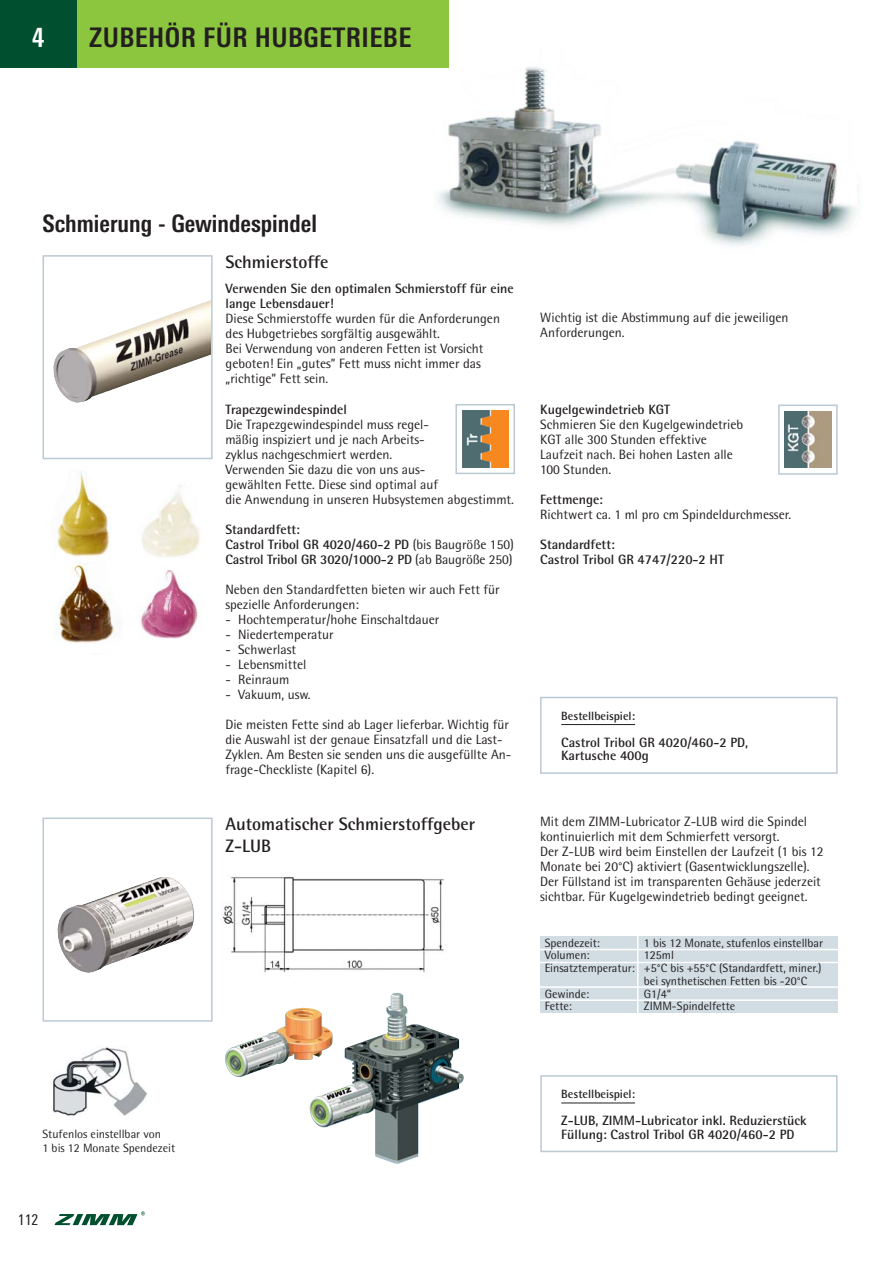
<style>
.page{position:relative;width:893px;height:1263px;background:#fff}
.page>*{position:absolute;margin:0;border:0;box-sizing:border-box;transform-origin:0 0}
.t1{font:700 condensed 27px "Linotype Univers";letter-spacing:.015em;color:#231f20}
.t2{font:700 condensed 27px "Linotype Univers";color:#fff}
.t3{font:700 condensed 24px "Linotype Univers";color:#231f20}
.t4{font:700 18px/22.5px "Rotis Semi Sans";color:#231f20}
.t5{font:condensed 15px "Linotype Univers";color:#231f20}
.t6{font:13.5px/15px "Rotis Semi Sans";color:#231f20}
.t7{font:700 13.5px/15px "Rotis Semi Sans";color:#231f20}
.t8{font:12px/13.5px "Rotis Semi Sans";color:#231f20}
.t9{font:700 12px "Rotis Semi Sans";color:#231f20}
.s1{font-weight:400}
</style>
<div class="page">
<img style="left:437px;top:47px;width:420px;height:199px">
<img style="left:56px;top:471px;width:64px;height:172px">
<div style="left:0;top:0;width:448px;height:68px;background:#8cc63f"></div>
<div style="left:0;top:0;width:77px;height:68px;background:#00502f"></div>
<svg style="left:54px;top:1211px;width:91px;height:14px"></svg>
<img style="left:99px;top:305px;width:105px;height:89px">
<div style="left:43px;top:255px;width:170px;height:204px;border:2px solid #bacad3"></div>
<svg style="left:72px;top:877px;width:123px;height:96px"></svg>
<img style="left:57px;top:895px;width:53px;height:70px">
<div style="left:43px;top:817px;width:170px;height:205px;border:2px solid #bacad3"></div>
<img style="left:222px;top:876px;width:222px;height:97px">
<img style="left:54px;top:1047px;width:93px;height:69px">
<img style="left:463px;top:411px;width:45px;height:57px">
<div style="left:455px;top:404px;width:60px;height:70px;border:2px solid #bacad3"></div>
<svg style="left:540px;top:404px;width:298px;height:370px"></svg>
<hr style="left:561px;top:724px;width:74px;height:1px;background:#231f20">
<img style="left:310px;top:1007px;width:80px;height:100px">
<img style="left:225px;top:1008px;width:107px;height:51px">
<div style="left:540px;top:1075px;width:298px;height:77px;border:2px solid #bacad3"></div>
<hr style="left:561px;top:1102px;width:74px;height:1px;background:#231f20">
<div style="left:540px;top:936px;width:298px;height:77px;background:#d2dde3"></div>
<img style="left:141px;top:485px;width:59px;height:154px">
<hr style="left:536px;top:949px;width:311px;height:1px;background:#fff">
<hr style="left:536px;top:962px;width:311px;height:1px;background:#fff">
<hr style="left:536px;top:986px;width:311px;height:2px;background:#fff">
<hr style="left:536px;top:999px;width:311px;height:2px;background:#fff">
<hr style="left:637px;top:930px;width:1px;height:87px;background:#fff">
<h1 class="t2" style="left:32px;top:28px;width:14px">4</h1>
<h1 class="t1" style="left:89px;top:28px;width:324px">ZUBEHÖR FÜR HUBGETRIEBE</h1>
<h2 class="t3" style="left:43px;top:214px;width:276px">Schmierung - Gewindespindel</h2>
<h3 class="t4" style="left:225px;top:252px;width:105px">Schmierstoffe</h3>
<p class="t7" style="left:226px;top:282px;width:290px">Verwenden Sie den optimalen Schmierstoff für eine lange Lebensdauer!</p>
<p class="t6" style="left:226px;top:312px;width:276px">Diese Schmierstoffe wurden für die Anforderungen des Hubgetriebes sorgfältig ausgewählt.<br>Bei Verwendung von anderen Fetten ist Vorsicht geboten! Ein „gutes” Fett muss nicht immer das „richtige” Fett sein.</p>
<p class="t6" style="left:540px;top:312px;width:250px">Wichtig ist die Abstimmung auf die jeweiligen<br>Anforderungen.</p>
<p class="t8" style="left:43px;top:1128px;width:134px">Stufenlos einstellbar von<br>1 bis 12 Monate Spendezeit</p>
<p class="t5" style="left:18px;top:1214px;width:22px">112</p>
<p class="t7" style="left:225px;top:403px;width:123px">Trapezgewindespindel</p>
<p class="t6" style="left:225px;top:418px;width:290px">Die Trapezgewindespindel muss regel-<br>mäßig inspiziert und je nach Arbeits-<br>zyklus nachgeschmiert werden.<br>Verwenden Sie dazu die von uns aus-<br>gewählten Fette. Diese sind optimal auf<br>die Anwendung in unseren Hubsystemen abgestimmt.</p>
<p class="t7" style="left:225px;top:523px;width:290px">Standardfett:<br>Castrol Tribol GR 4020/460-2 PD <span class="s1">(bis Baugröße 150)<br></span>Castrol Tribol GR 3020/1000-2 PD <span class="s1">(ab Baugröße 250)</span></p>
<p class="t6" style="left:225px;top:583px;width:276px">Neben den Standardfetten bieten wir auch Fett für spezielle Anforderungen:</p>
<p class="t6" style="left:225px;top:613px;width:216px">- Hochtemperatur/hohe Einschaltdauer</p>
<p class="t6" style="left:225px;top:628px;width:110px">- Niedertemperatur</p>
<p class="t6" style="left:225px;top:643px;width:72px">- Schwerlast</p>
<p class="t6" style="left:225px;top:658px;width:82px">- Lebensmittel</p>
<p class="t6" style="left:225px;top:673px;width:66px">- Reinraum</p>
<p class="t6" style="left:225px;top:688px;width:87px">- Vakuum, usw.</p>
<p class="t6" style="left:225px;top:718px;width:287px">Die meisten Fette sind ab Lager lieferbar. Wichtig für die Auswahl ist der genaue Einsatzfall und die Last-Zyklen. Am Besten sie senden uns die ausgefüllte An&shy;frage-Checkliste (Kapitel 6).</p>
<h3 class="t4" style="left:225px;top:814px;width:251px">Automatischer Schmierstoffgeber<br>Z-LUB</h3>
<p class="t7" style="left:540px;top:403px;width:131px">Kugelgewindetrieb KGT</p>
<p class="t6" style="left:540px;top:418px;width:205px">Schmieren Sie den Kugelgewindetrieb<br>KGT alle 300 Stunden effektive<br>Laufzeit nach. Bei hohen Lasten alle<br>100 Stunden.</p>
<p class="t7" style="left:540px;top:493px;width:64px">Fettmenge:</p>
<p class="t6" style="left:540px;top:508px;width:252px">Richtwert ca. 1 ml pro cm Spindeldurchmesser.</p>
<p class="t7" style="left:540px;top:538px;width:185px">Standardfett:<br>Castrol Tribol GR 4747/220-2 HT</p>
<p class="t9" style="left:561px;top:712px;width:75px">Bestellbeispiel:</p>
<p class="t7" style="left:561px;top:737px;width:188px;line-height:13.5px">Castrol Tribol GR 4020/460-2 PD,<br>Kartusche 400g</p>
<p class="t6" style="left:540px;top:815px;width:285px">Mit dem ZIMM-Lubricator Z-LUB wird die Spindel kontinuierlich mit dem Schmierfett versorgt.<br>Der Z-LUB wird beim Einstellen der Laufzeit (1 bis 12<br>Monate bei 20°C) aktiviert (Gasentwicklungszelle).<br>Der Füllstand ist im transparenten Gehäuse jederzeit sichtbar. Für Kugelgewindetrieb bedingt geeignet.</p>
<p class="t8" style="left:545px;top:937px;width:57px">Spendezeit:</p>
<p class="t8" style="left:644px;top:937px;width:181px">1 bis 12 Monate, stufenlos einstellbar</p>
<p class="t8" style="left:545px;top:950px;width:46px">Volumen:</p>
<p class="t8" style="left:644px;top:950px;width:32px">125ml</p>
<p class="t8" style="left:545px;top:963px;width:278px">Einsatztemperatur: +5°C bis +55°C (Standardfett, miner.)</p>
<p class="t8" style="left:644px;top:975px;width:165px">bei synthetischen Fetten bis -20°C</p>
<p class="t8" style="left:545px;top:988px;width:46px">Gewinde:</p>
<p class="t8" style="left:644px;top:988px;width:29px">G1/4“</p>
<p class="t8" style="left:545px;top:1001px;width:29px">Fette:</p>
<p class="t8" style="left:644px;top:1001px;width:93px">ZIMM-Spindelfette</p>
<p class="t9" style="left:561px;top:1090px;width:75px">Bestellbeispiel:</p>
<p class="t7" style="left:561px;top:1115px;width:247px;line-height:13.5px">Z-LUB, ZIMM-Lubricator inkl. Reduzierstück<br>Füllung: Castrol Tribol GR 4020/460-2 PD</p>
</div>
